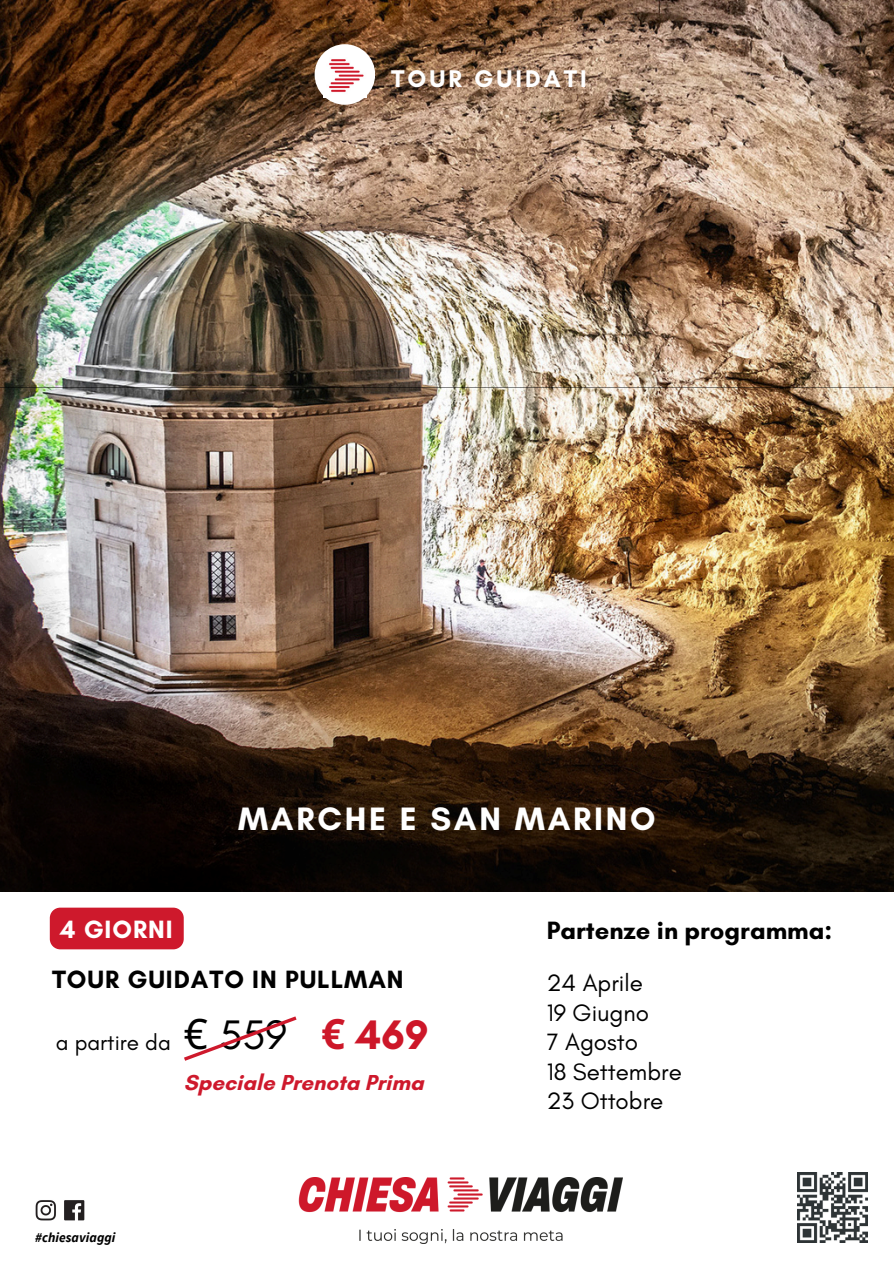
<style>
.page{position:relative;width:894px;height:1264px;background:#fff}
.page>*{position:absolute;margin:0;border:0;box-sizing:border-box;transform-origin:0 0}
.t1{font:42px "Glacial Indifference";color:#000}
.t2{font:700 33px "Glacial Indifference";letter-spacing:.085em;color:#fff}
.t3{font:700 25.5px "Glacial Indifference";letter-spacing:.02em;color:#000}
.t4{font:700 25.5px "Glacial Indifference";color:#000}
.t5{font:700 25.5px "Glacial Indifference";letter-spacing:.035em;color:#fff}
.t6{font:700 24.6px "Glacial Indifference";letter-spacing:.125em;color:#fff}
.t7{font:24.15px/29.7px "Glacial Indifference";color:#000}
.t8{font:22.5px "Glacial Indifference";color:#000}
.t9{font:700 22.05px "Glacial Indifference";color:#ce192c}
.t10{font:italic 700 13.5px "Source Sans Pro";letter-spacing:.005em;color:#000}
.s1{font-family:"Noto Sans"}
.s2{font-family:"Noto Sans";font-weight:700;color:#cd1729}
.s3{font-weight:700;color:#cd1729}
</style>
<div class="page">
<img style="left:0;top:0;width:893px;height:387px">
<img style="left:0;top:387px;width:893px;height:504px">
<div style="left:314px;top:44px;width:61px;height:61px;background:#fff;border-radius:50%"></div>
<img style="left:329px;top:59px;width:35px;height:33px">
<img style="left:298px;top:1177px;width:324px;height:65px">
<img style="left:797px;top:1172px;width:70px;height:70px">
<img style="left:35px;top:1200px;width:50px;height:21px">
<div style="left:50px;top:907px;width:134px;height:42px;background:#ce192c"></div>
<svg style="left:184px;top:1016px;width:113px;height:45px"></svg>
<p class="t6" style="left:391px;top:63px;width:197px">TOUR GUIDATI</p>
<p class="t2" style="left:238px;top:798px;width:419px">MARCHE E SAN MARINO</p>
<h3 class="t5" style="left:60px;top:913px;width:114px">4 GIORNI</h3>
<p class="t3" style="left:52px;top:964px;width:353px">TOUR GUIDATO IN PULLMAN</p>
<p class="t8" style="left:56px;top:1028px;width:117px">a partire da</p>
<h5 class="t1" style="left:184px;top:1008px;width:246px"><span class="s1">€</span> 559 <span class="s2">€</span> <span class="s3">469</span></h5>
<p class="t9" style="left:184px;top:1068px;width:241px">Speciale Prenota Prima</p>
<h2 class="t10" style="left:35px;top:1228px;width:82px">#chiesaviaggi</h2>
<h3 class="t4" style="left:546px;top:914px;width:287px">Partenze in programma:</h3>
<h3 class="t7" style="left:546px;top:967px;width:136px">24 Aprile<br>19 Giugno<br>7 Agosto<br>18 Settembre<br>23 Ottobre</h3>
</div>
